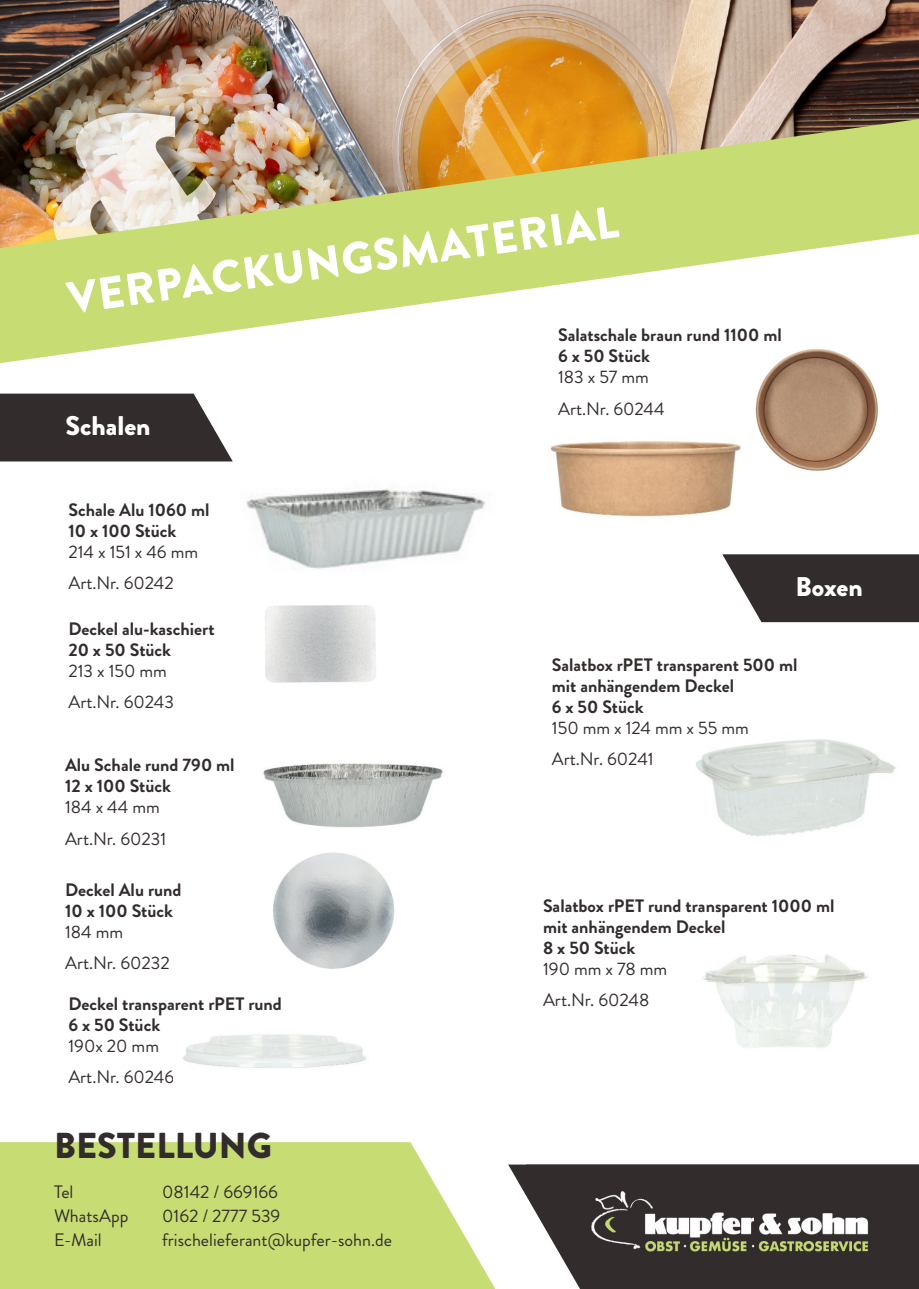
<style>
.page{position:relative;width:919px;height:1289px;background:#fff}
.page>*{position:absolute;margin:0;border:0;box-sizing:border-box;transform-origin:0 0}
.t1{font:195px "Koloss";color:#fff}
.t2{font:900 45px "Brandon Grotesque";color:#fff}
.t3{font:900 36px "Brandon Grotesque";color:#322d2c}
.t4{font:900 27px "Brandon Grotesque";color:#fff}
.t5{font:700 18px/21px "Brandon Grotesque";color:#322d2c}
.t6{font:18px/31.2px "Brandon Grotesque";color:#322d2c}
</style>
<div class="page">
<img style="left:0;top:0;width:918px;height:119px">
<svg style="left:381px;top:0;width:53px;height:119px"></svg>
<svg style="left:434px;top:0;width:211px;height:119px"></svg>
<div style="left:60px;top:103px;width:187px;height:166px;background:#231f20;opacity:.75"></div>
<img style="left:263px;top:763px;width:180px;height:65px">
<img style="left:246px;top:489px;width:240px;height:80px">
<svg style="left:508px;top:1164px;width:410px;height:124px;fill:#322d2c"></svg>
<img style="left:585px;top:1190px;width:288px;height:62px">
<svg style="left:0;top:1142px;width:495px;height:146px;fill:#c7dc72"></svg>
<img style="left:0;top:119px;width:918px;height:244px">
<img style="left:696px;top:739px;width:200px;height:98px">
<svg style="left:0;top:393px;width:233px;height:68px"></svg>
<svg style="left:722px;top:554px;width:196px;height:68px"></svg>
<img style="left:183px;top:1034px;width:183px;height:34px">
<img style="left:550px;top:441px;width:191px;height:76px">
<img style="left:750px;top:347px;width:133px;height:128px;border-radius:64px">
<img style="left:265px;top:605px;width:111px;height:78px">
<img style="left:273px;top:852px;width:122px;height:117px">
<img style="left:703px;top:954px;width:165px;height:94px">
<h1 class="t1" style="left:54px;top:54px;width:179px">&amp;</h1>
<h2 class="t2" style="left:63px;top:267px;width:557px;rotate:-8deg">VERPACKUNGSMATERIAL</h2>
<h3 class="t4" style="left:66px;top:407px;width:86px">Schalen</h3>
<p class="t5" style="left:68px;top:499px;width:142px">Schale Alu 1060 ml<br>10 x 100 Stück</p>
<p class="t6" style="left:68px;top:536px;width:131px">214 x 151 x 46 mm<br>Art.Nr. 60242</p>
<p class="t5" style="left:68px;top:618px;width:148px">Deckel alu-kaschiert<br>20 x 50 Stück</p>
<p class="t6" style="left:68px;top:655px;width:107px">213 x 150 mm<br>Art.Nr. 60243</p>
<p class="t5" style="left:65px;top:755px;width:171px">Alu Schale rund 790 ml<br>12 x 100 Stück</p>
<p class="t6" style="left:65px;top:791px;width:103px">184 x 44 mm<br>Art.Nr. 60231</p>
<p class="t5" style="left:65px;top:879px;width:118px">Deckel Alu rund<br>10 x 100 Stück</p>
<p class="t6" style="left:65px;top:916px;width:106px">184 mm<br>Art.Nr. 60232</p>
<p class="t5" style="left:68px;top:993px;width:215px">Deckel transparent rPET rund<br>6 x 50 Stück</p>
<p class="t6" style="left:68px;top:1030px;width:107px">190x 20 mm<br>Art.Nr. 60246</p>
<h3 class="t3" style="left:54px;top:1119px;width:219px">BESTELLUNG</h3>
<p class="t6" style="left:54px;top:1176px;width:21px">Tel</p>
<p class="t6" style="left:162px;top:1176px;width:117px">08142 / 669166</p>
<p class="t6" style="left:54px;top:1200px;width:76px">WhatsApp</p>
<p class="t6" style="left:162px;top:1200px;width:120px">0162 / 2777 539</p>
<p class="t6" style="left:54px;top:1224px;width:49px">E-Mail</p>
<p class="t6" style="left:162px;top:1224px;width:231px">frischelieferant@kupfer-sohn.de</p>
<p class="t5" style="left:558px;top:325px;width:225px">Salatschale braun rund 1100 ml<br>6 x 50 Stück</p>
<p class="t6" style="left:558px;top:362px;width:108px">183 x 57 mm<br>Art.Nr. 60244</p>
<h3 class="t4" style="left:795px;top:567px;width:69px">Boxen</h3>
<p class="t5" style="left:552px;top:654px;width:247px">Salatbox rPET transparent 500 ml mit anhängendem Deckel<br>6 x 50 Stück</p>
<p class="t6" style="left:552px;top:712px;width:198px">150 mm x 124 mm x 55 mm<br>Art.Nr. 60241</p>
<p class="t5" style="left:543px;top:895px;width:293px">Salatbox rPET rund transparent 1000 ml mit anhängendem Deckel<br>8 x 50 Stück</p>
<p class="t6" style="left:543px;top:953px;width:126px">190 mm x 78 mm<br>Art.Nr. 60248</p>
</div>
